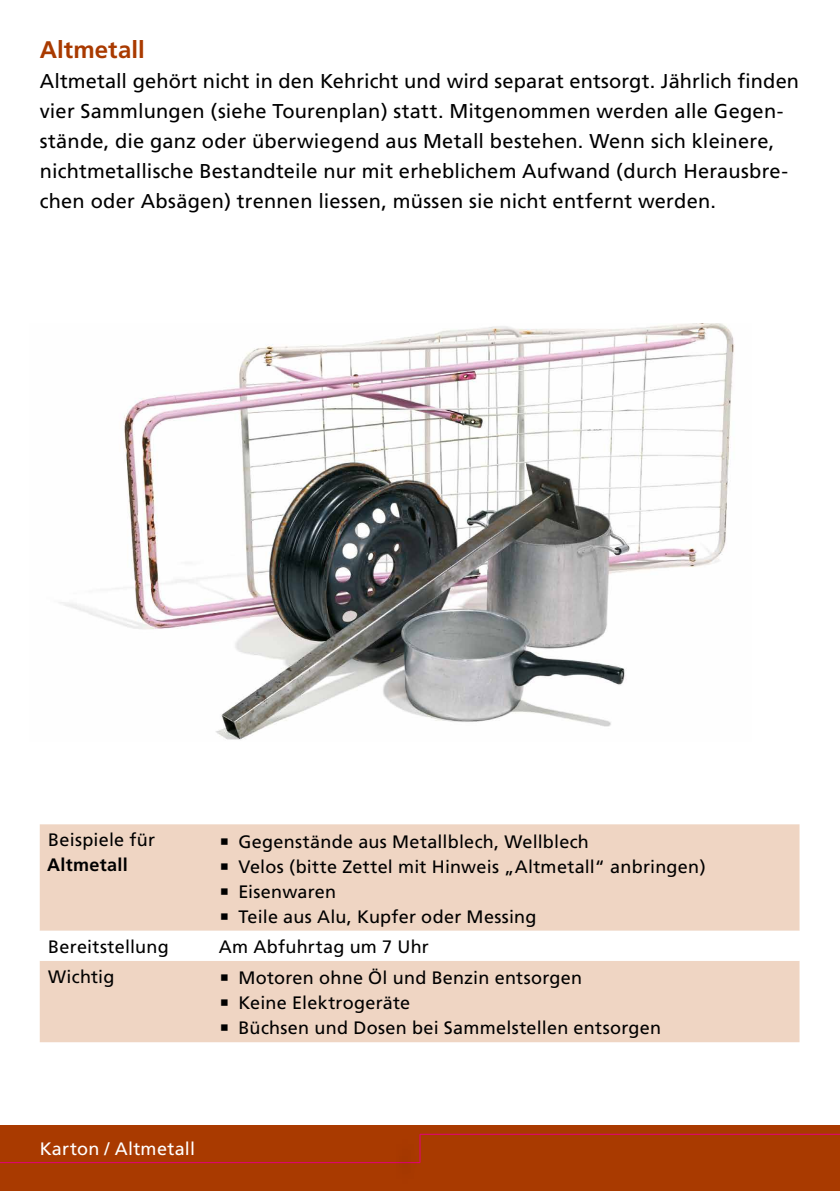
<style>
.page{position:relative;width:840px;height:1191px;background:#fff}
.page>*{position:absolute;margin:0;border:0;box-sizing:border-box;transform-origin:0 0}
.t1{font:700 24px "Frutiger";letter-spacing:.005em;color:#a93a00}
.t2{font:20px/30px "Frutiger";letter-spacing:.01em;color:#000}
.t3{font:18px/25px "Frutiger";letter-spacing:.015em;color:#000}
.t4{font:18px "Frutiger";letter-spacing:.015em;color:#fff}
.t5{font:700 18px "Frutiger";letter-spacing:.015em;color:#000}
</style>
<div class="page">
<div style="left:0;top:1125px;width:839px;height:66px;background:#a93a00"></div>
<hr style="left:0;top:1162px;width:420px;height:1px;background:#e5007d">
<div style="left:394px;top:1139px;width:22px;height:45px;background:#a73900"></div>
<svg style="left:419px;top:1134px;width:1px;height:28px"></svg>
<hr style="left:420px;top:1134px;width:419px;height:1px;background:#e5007d">
<img style="left:59px;top:323px;width:676px;height:417px">
<div style="left:40px;top:824px;width:759px;height:218px;background:#efd5c3"></div>
<svg style="left:40px;top:930px;width:759px;height:30px"></svg>
<svg style="left:221px;top:838px;width:6px;height:6px"></svg>
<svg style="left:221px;top:863px;width:6px;height:6px"></svg>
<svg style="left:221px;top:888px;width:6px;height:6px"></svg>
<svg style="left:221px;top:913px;width:6px;height:6px"></svg>
<svg style="left:221px;top:974px;width:6px;height:7px"></svg>
<svg style="left:221px;top:999px;width:6px;height:7px"></svg>
<svg style="left:221px;top:1024px;width:6px;height:7px"></svg>
<p class="t1" style="left:40px;top:36px;width:106px">Altmetall</p>
<p class="t2" style="left:40px;top:66px;width:760px">Altmetall gehört nicht in den Kehricht und wird separat entsorgt. Jährlich finden vier Sammlungen (siehe Tourenplan) statt. Mitgenommen werden alle Gegen&shy;stände, die ganz oder überwiegend aus Metall bestehen. Wenn sich kleinere, nichtmetallische Bestandteile nur mit erheblichem Aufwand (durch Herausbre&shy;chen oder Absägen) trennen liessen, müssen sie nicht entfernt werden.</p>
<p class="t3" style="left:48px;top:827px;width:108px">Beispiele für</p>
<p class="t5" style="left:47px;top:854px;width:82px">Altmetall</p>
<p class="t3" style="left:238px;top:829px;width:468px">Gegenstände aus Metallblech, Wellblech<br>Velos (bitte Zettel mit Hinweis „Altmetall“ anbringen)<br>Eisenwaren<br>Teile aus Alu, Kupfer oder Messing</p>
<p class="t3" style="left:48px;top:934px;width:122px">Bereitstellung</p>
<p class="t3" style="left:219px;top:934px;width:211px">Am Abfuhrtag um 7 Uhr</p>
<p class="t3" style="left:48px;top:964px;width:68px">Wichtig</p>
<p class="t3" style="left:238px;top:965px;width:424px">Motoren ohne Öl und Benzin entsorgen<br>Keine Elektrogeräte<br>Büchsen und Dosen bei Sammelstellen entsorgen</p>
<p class="t4" style="left:40px;top:1138px;width:157px">Karton / Altmetall</p>
</div>
